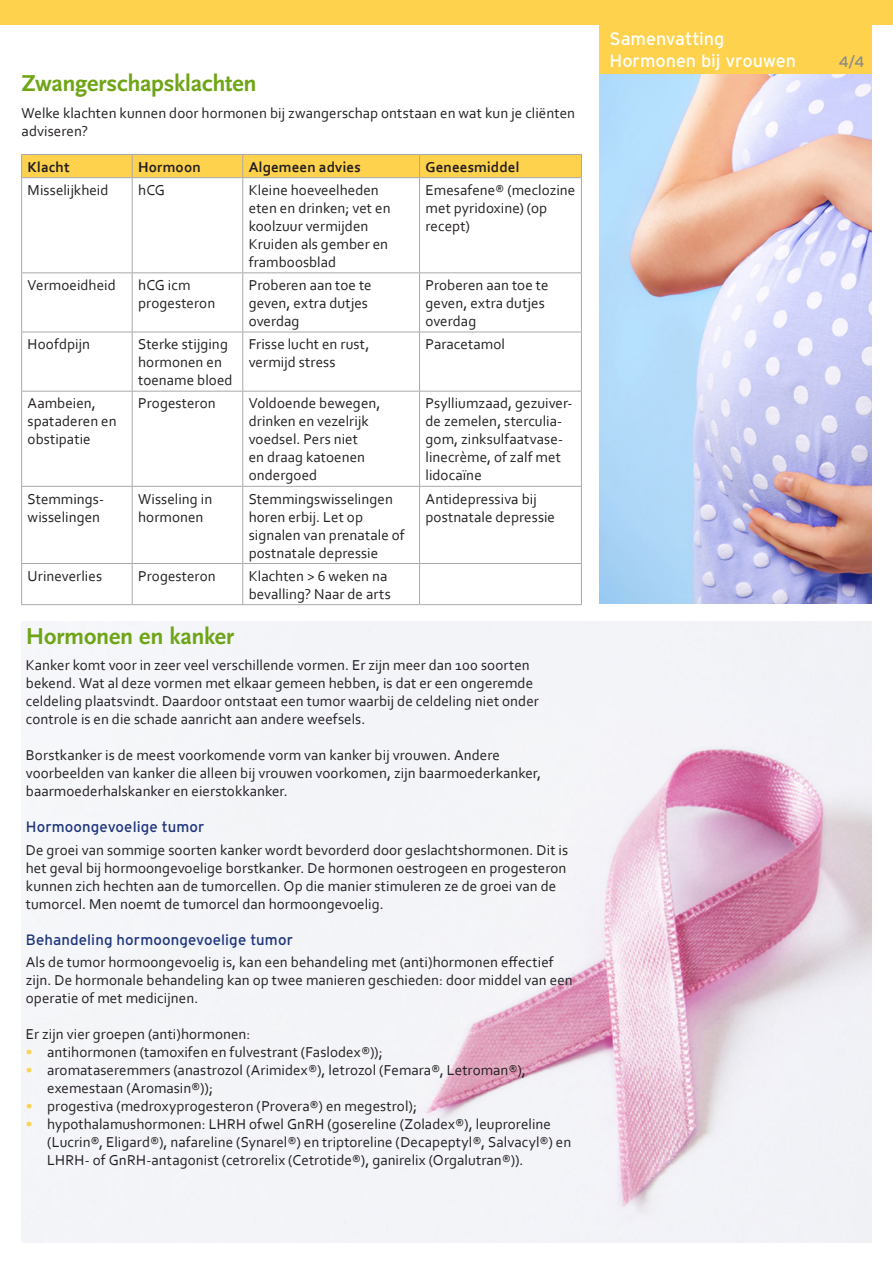
<style>
.page{position:relative;width:893px;height:1263px;background:#fff}
.page>*{position:absolute;margin:0;border:0;box-sizing:border-box;transform-origin:0 0}
.kop{font:700 24px "Scala Sans LF";letter-spacing:-.01em;color:#6ea516}
.kopje{font:18px "Interstate";letter-spacing:-.005em;color:#fff}
.platte_tekst{font:15px/18px "Corbel";letter-spacing:.005em;color:#231f20}
.kopje-2{font:15px "Interstate";letter-spacing:.01em;color:#1e357c}
.bold{font:700 15px "Corbel";letter-spacing:.01em;color:#231f20}
.kopje-3{font:15px "Interstate";color:#8a8a8e}
.s1{color:#fed24c}
</style>
<div class="page">
<div style="left:0;top:0;width:893px;height:25px;background:#fed24c"></div>
<img style="left:21px;top:621px;width:851px;height:621px">
<img style="left:600px;top:74px;width:272px;height:530px">
<div style="left:600px;top:22px;width:272px;height:52px;background:#fed24c"></div>
<hr style="left:21px;top:154px;width:111px;height:1px;background:#a9a8aa">
<hr style="left:132px;top:154px;width:111px;height:1px;background:#a9a8aa">
<hr style="left:243px;top:154px;width:177px;height:1px;background:#a9a8aa">
<hr style="left:420px;top:154px;width:162px;height:1px;background:#a9a8aa">
<div style="left:21px;top:155px;width:561px;height:22px;background:#fed24c"></div>
<hr style="left:21px;top:177px;width:111px;height:1px;background:#a9a8aa">
<hr style="left:21px;top:178px;width:1px;height:94px;background:#a9a8aa">
<hr style="left:132px;top:177px;width:111px;height:1px;background:#a9a8aa">
<hr style="left:132px;top:178px;width:1px;height:94px;background:#a9a8aa">
<hr style="left:243px;top:177px;width:177px;height:1px;background:#a9a8aa">
<hr style="left:242px;top:178px;width:1px;height:94px;background:#a9a8aa">
<hr style="left:420px;top:177px;width:162px;height:1px;background:#a9a8aa">
<hr style="left:419px;top:178px;width:1px;height:94px;background:#a9a8aa">
<hr style="left:581px;top:178px;width:1px;height:94px;background:#a9a8aa">
<hr style="left:21px;top:272px;width:111px;height:1px;background:#a9a8aa">
<hr style="left:21px;top:273px;width:1px;height:59px;background:#a9a8aa">
<hr style="left:132px;top:272px;width:111px;height:1px;background:#a9a8aa">
<hr style="left:132px;top:273px;width:1px;height:59px;background:#a9a8aa">
<hr style="left:243px;top:272px;width:177px;height:1px;background:#a9a8aa">
<hr style="left:242px;top:273px;width:1px;height:59px;background:#a9a8aa">
<hr style="left:420px;top:272px;width:162px;height:1px;background:#a9a8aa">
<hr style="left:419px;top:273px;width:1px;height:59px;background:#a9a8aa">
<hr style="left:581px;top:273px;width:1px;height:59px;background:#a9a8aa">
<hr style="left:21px;top:332px;width:111px;height:1px;background:#a9a8aa">
<hr style="left:21px;top:332px;width:1px;height:59px;background:#a9a8aa">
<hr style="left:132px;top:332px;width:111px;height:1px;background:#a9a8aa">
<hr style="left:132px;top:332px;width:1px;height:59px;background:#a9a8aa">
<hr style="left:243px;top:332px;width:177px;height:1px;background:#a9a8aa">
<hr style="left:242px;top:332px;width:1px;height:59px;background:#a9a8aa">
<hr style="left:420px;top:332px;width:162px;height:1px;background:#a9a8aa">
<hr style="left:419px;top:332px;width:1px;height:59px;background:#a9a8aa">
<hr style="left:581px;top:332px;width:1px;height:59px;background:#a9a8aa">
<hr style="left:21px;top:391px;width:111px;height:1px;background:#a9a8aa">
<hr style="left:21px;top:392px;width:1px;height:94px;background:#a9a8aa">
<hr style="left:132px;top:391px;width:111px;height:1px;background:#a9a8aa">
<hr style="left:132px;top:392px;width:1px;height:94px;background:#a9a8aa">
<hr style="left:243px;top:391px;width:177px;height:1px;background:#a9a8aa">
<hr style="left:242px;top:392px;width:1px;height:94px;background:#a9a8aa">
<hr style="left:420px;top:391px;width:162px;height:1px;background:#a9a8aa">
<hr style="left:419px;top:392px;width:1px;height:94px;background:#a9a8aa">
<hr style="left:581px;top:392px;width:1px;height:94px;background:#a9a8aa">
<hr style="left:21px;top:486px;width:111px;height:1px;background:#a9a8aa">
<hr style="left:21px;top:487px;width:1px;height:76px;background:#a9a8aa">
<hr style="left:132px;top:486px;width:111px;height:1px;background:#a9a8aa">
<hr style="left:132px;top:487px;width:1px;height:76px;background:#a9a8aa">
<hr style="left:243px;top:486px;width:177px;height:1px;background:#a9a8aa">
<hr style="left:242px;top:487px;width:1px;height:76px;background:#a9a8aa">
<hr style="left:420px;top:486px;width:162px;height:1px;background:#a9a8aa">
<hr style="left:419px;top:487px;width:1px;height:76px;background:#a9a8aa">
<hr style="left:581px;top:487px;width:1px;height:76px;background:#a9a8aa">
<hr style="left:21px;top:563px;width:111px;height:1px;background:#a9a8aa">
<hr style="left:21px;top:564px;width:1px;height:40px;background:#a9a8aa">
<hr style="left:132px;top:563px;width:111px;height:1px;background:#a9a8aa">
<hr style="left:132px;top:564px;width:1px;height:40px;background:#a9a8aa">
<hr style="left:243px;top:563px;width:177px;height:1px;background:#a9a8aa">
<hr style="left:242px;top:564px;width:1px;height:40px;background:#a9a8aa">
<hr style="left:420px;top:563px;width:162px;height:1px;background:#a9a8aa">
<hr style="left:419px;top:564px;width:1px;height:40px;background:#a9a8aa">
<hr style="left:581px;top:564px;width:1px;height:40px;background:#a9a8aa">
<hr style="left:21px;top:604px;width:111px;height:1px;background:#a9a8aa">
<hr style="left:132px;top:604px;width:111px;height:1px;background:#a9a8aa">
<hr style="left:243px;top:604px;width:177px;height:1px;background:#a9a8aa">
<hr style="left:420px;top:604px;width:162px;height:1px;background:#a9a8aa">
<p class="kop" style="left:22px;top:70px;width:237px">Zwangerschapsklachten</p>
<p class="platte_tekst" style="left:22px;top:103px;width:555px">Welke klachten kunnen door hormonen bij zwangerschap ontstaan en wat kun je cliënten adviseren?</p>
<p class="bold" style="left:28px;top:157px;width:44px">Klacht</p>
<p class="bold" style="left:138px;top:157px;width:64px">Hormoon</p>
<p class="bold" style="left:249px;top:157px;width:114px">Algemeen advies</p>
<p class="bold" style="left:426px;top:157px;width:95px">Geneesmiddel</p>
<p class="platte_tekst" style="left:28px;top:180px;width:82px">Misselijkheid</p>
<p class="platte_tekst" style="left:138px;top:180px;width:28px">hCG</p>
<p class="platte_tekst" style="left:249px;top:180px;width:143px">Kleine hoeveelheden eten en drinken; vet en koolzuur vermijden</p>
<p class="platte_tekst" style="left:249px;top:234px;width:141px">Kruiden als gember en framboosblad</p>
<p class="platte_tekst" style="left:426px;top:180px;width:151px">Emesafene® (meclozine met pyridoxine) (op recept)</p>
<p class="platte_tekst" style="left:28px;top:276px;width:90px">Vermoeidheid</p>
<p class="platte_tekst" style="left:138px;top:276px;width:79px">hCG icm progesteron</p>
<p class="platte_tekst" style="left:249px;top:276px;width:124px">Proberen aan toe te geven, extra dutjes overdag</p>
<p class="platte_tekst" style="left:426px;top:276px;width:124px">Proberen aan toe te geven, extra dutjes overdag</p>
<p class="platte_tekst" style="left:28px;top:335px;width:64px">Hoofdpijn</p>
<p class="platte_tekst" style="left:138px;top:335px;width:96px">Sterke stijging hormonen en toename bloed</p>
<p class="platte_tekst" style="left:249px;top:335px;width:122px">Frisse lucht en rust, vermijd stress</p>
<p class="platte_tekst" style="left:426px;top:335px;width:81px">Paracetamol</p>
<p class="platte_tekst" style="left:28px;top:394px;width:91px">Aambeien, spataderen en obstipatie</p>
<p class="platte_tekst" style="left:138px;top:394px;width:79px">Progesteron</p>
<p class="platte_tekst" style="left:249px;top:394px;width:133px">Voldoende bewegen, drinken en vezelrijk voedsel. Pers niet<br>en draag katoenen ondergoed</p>
<p class="platte_tekst" style="left:426px;top:394px;width:148px">Psylliumzaad, gezuiver&shy;de zemelen, sterculia&shy;gom, zinksulfaatvase&shy;linecrème, of zalf met lidocaïne</p>
<p class="platte_tekst" style="left:28px;top:489px;width:78px">Stemmings&shy;wisselingen</p>
<p class="platte_tekst" style="left:138px;top:489px;width:76px">Wisseling in hormonen</p>
<p class="platte_tekst" style="left:249px;top:489px;width:157px">Stemmingswisselingen horen erbij. Let op signalen van prenatale of postnatale depressie</p>
<p class="platte_tekst" style="left:426px;top:489px;width:131px">Antidepressiva bij postnatale depressie</p>
<p class="platte_tekst" style="left:28px;top:566px;width:76px">Urineverlies</p>
<p class="platte_tekst" style="left:138px;top:566px;width:79px">Progesteron</p>
<p class="platte_tekst" style="left:249px;top:566px;width:143px">Klachten &gt; 6 weken na bevalling? Naar de arts</p>
<p class="kop" style="left:26px;top:623px;width:210px">Hormonen en kanker</p>
<p class="platte_tekst" style="left:26px;top:656px;width:515px">Kanker komt voor in zeer veel verschillende vormen. Er zijn meer dan 100 soorten bekend. Wat al deze vormen met elkaar gemeen hebben, is dat er een ongeremde celdeling plaatsvindt. Daardoor ontstaat een tumor waarbij de celdeling niet onder controle is en die schade aanricht aan andere weefsels.</p>
<p class="platte_tekst" style="left:26px;top:746px;width:517px">Borstkanker is de meest voorkomende vorm van kanker bij vrouwen. Andere voorbeelden van kanker die alleen bij vrouwen voorkomen, zijn baarmoederkanker, baarmoederhalskanker en eierstokkanker.</p>
<p class="kopje-2" style="left:26px;top:819px;width:180px">Hormoongevoelige tumor</p>
<p class="platte_tekst" style="left:26px;top:840px;width:544px">De groei van sommige soorten kanker wordt bevorderd door geslachtshormonen. Dit is het geval bij hormoongevoelige borstkanker. De hormonen oestrogeen en progesteron kunnen zich hechten aan de tumorcellen. Op die manier stimuleren ze de groei van de tumorcel. Men noemt de tumorcel dan hormoongevoelig.</p>
<p class="kopje-2" style="left:26px;top:931px;width:269px">Behandeling hormoongevoelige tumor</p>
<p class="platte_tekst" style="left:26px;top:952px;width:548px">Als de tumor hormoongevoelig is, kan een behandeling met (anti)hormonen effectief zijn. De hormonale behandeling kan op twee manieren geschieden: door middel van een operatie of met medicijnen.</p>
<p class="platte_tekst" style="left:26px;top:1024px;width:226px">Er zijn vier groepen (anti)hormonen:</p>
<p class="platte_tekst" style="left:26px;top:1042px;width:359px"><span class="s1">•</span> antihormonen (tamoxifen en fulvestrant (Faslodex®));</p>
<p class="platte_tekst" style="left:47px;top:1060px;width:480px;text-indent:-21px"><span class="s1">•</span> aromataseremmers (anastrozol (Arimidex®), letrozol (Femara®, Letroman®), exemestaan (Aromasin®));</p>
<p class="platte_tekst" style="left:26px;top:1096px;width:393px"><span class="s1">•</span> progestiva (medroxyprogesteron (Provera®) en megestrol);</p>
<p class="platte_tekst" style="left:47px;top:1114px;width:526px;text-indent:-21px"><span class="s1">•</span> hypothalamushormonen: LHRH ofwel GnRH (gosereline (Zoladex®), leuproreline (Lucrin®, Eligard®), nafareline (Synarel®) en triptoreline (Decapeptyl®, Salvacyl®) en<br>LHRH- of GnRH-antagonist (cetrorelix (Cetrotide®), ganirelix (Orgalutran®)).</p>
<p class="kopje" style="left:609px;top:28px;width:116px">Samenvatting</p>
<p class="kopje" style="left:609px;top:50px;width:188px">Hormonen bij vrouwen</p>
<p class="kopje-3" style="left:839px;top:53px;width:27px">4/4</p>
</div>
